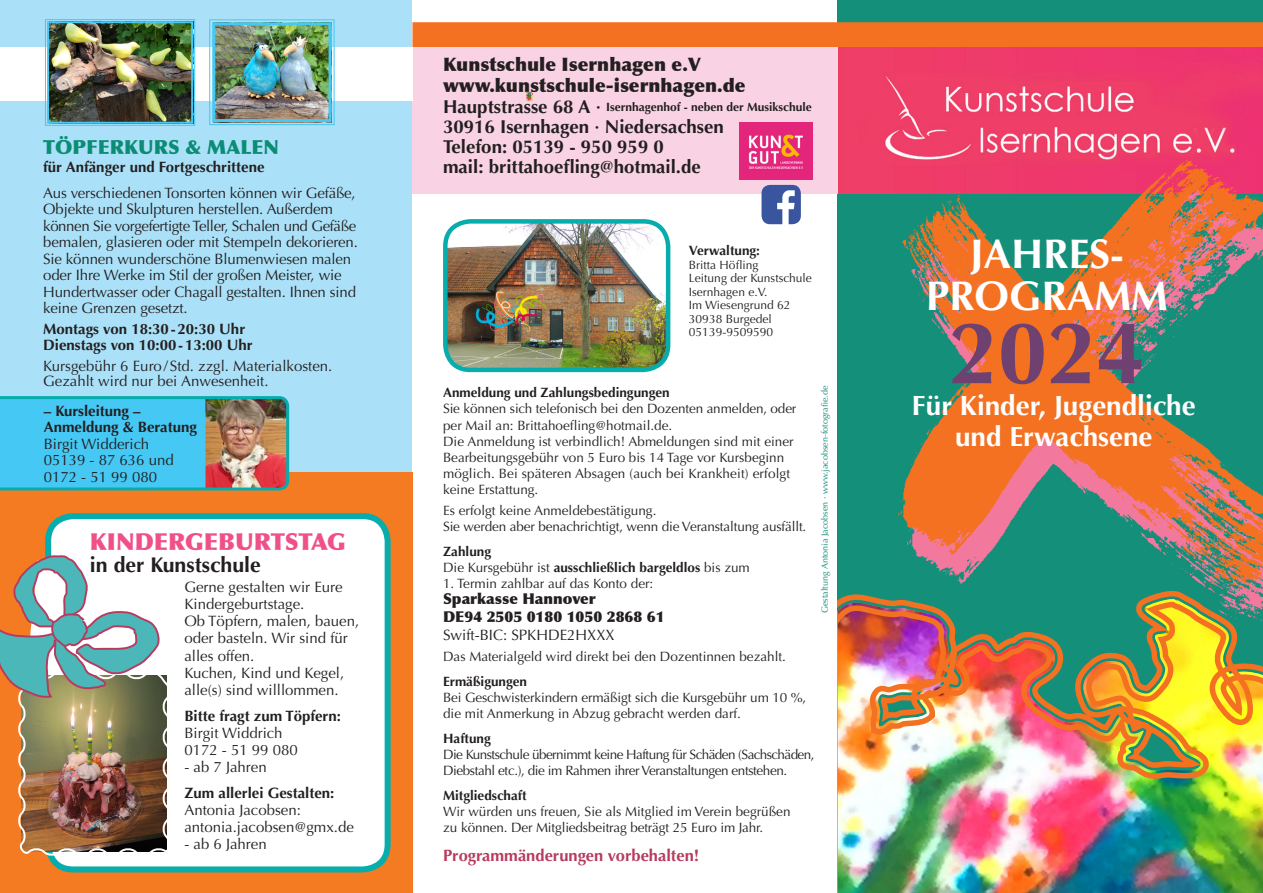
<style>
.page{position:relative;width:1263px;height:893px;background:#fff}
.page>*{position:absolute;margin:0;border:0;box-sizing:border-box;transform-origin:0 0}
.t1{font:700 88.5px "Optima";color:#6f4171}
.t2{font:700 41.4px/42px "Optima";color:#fff}
.t3{font:700 27.9px/31.5px "Optima";color:#fff;text-align:center}
.t4{font:900 23.4px "Optima";color:#f05089}
.t5{font:700 21.3px "Optima";color:#231f20}
.t6{font:900 19.5px "Optima";color:#0c8c75}
.t7{font:700 18.6px/20.2px "Optima";color:#231f20}
.t8{font:900 18.6px/21.6px "Optima";color:#231f20}
.t9{font:700 16.5px "Optima";color:#b73b5e}
.t10{font:15px/16.5px "Optima";letter-spacing:-.01em;color:#231f20}
.t11{font:700 15px/16.5px "Optima";color:#231f20}
.t12{font:900 15px/18px "Optima";color:#231f20}
.t13{font:13.5px/16.2px "Optima";color:#231f20}
.t14{font:700 13.5px/16.2px "Optima";color:#231f20}
.t15{font:13.5px/16.2px "Optima";letter-spacing:-.04em;color:#231f20}
.t16{font:12px/13.5px "Optima";color:#231f20}
.t17{font:700 12px "Optima";color:#231f20}
.t18{font:9px "Optima";color:#0c8c75}
.s1{font-size:18.6px}
.s2{font-weight:400}
</style>
<div class="page">
<div style="left:0;top:0;width:412px;height:490px;background:#abe1f8"></div>
<div style="left:0;top:472px;width:412px;height:421px;background:#f47b21"></div>
<div style="left:838px;top:0;width:425px;height:893px;background:#14907a"></div>
<div style="left:412px;top:22px;width:851px;height:35px;background:#f37121"></div>
<img style="left:838px;top:47px;width:425px;height:146px">
<img style="left:841px;top:151px;width:422px;height:437px">
<div style="left:412px;top:47px;width:426px;height:146px;background:#f9d3e3"></div>
<img style="left:448px;top:223px;width:220px;height:147px">
<div style="left:443px;top:219px;width:227px;height:153px;border:4px solid #07acac;border-radius:25px"></div>
<div style="left:48px;top:516px;width:340px;height:353px;background:#fff;border-radius:25px"></div>
<div style="left:45px;top:513px;width:346px;height:359px;border:6px solid #07acac;border-radius:25px"></div>
<img style="left:0;top:396px;width:289px;height:94px">
<div style="left:0;top:47px;width:412px;height:54px;background:#fff"></div>
<img style="left:209px;top:19px;width:126px;height:107px">
<div style="left:212px;top:22px;width:120px;height:100px;border:3px solid #45c8f4"></div>
<img style="left:45px;top:19px;width:150px;height:107px">
<div style="left:47px;top:21px;width:146px;height:103px;border:2px solid #45c8f4"></div>
<img style="left:0;top:554px;width:167px;height:304px">
<img style="left:740px;top:123px;width:73px;height:56px">
<img style="left:761px;top:185px;width:40px;height:39px">
<svg style="left:526px;top:92px;width:7px;height:9px"></svg>
<img style="left:838px;top:588px;width:425px;height:305px">
<h3 class="t6" style="left:43px;top:135px;width:237px">Töpferkurs &amp; Malen</h3>
<p class="t11" style="left:43px;top:159px;width:223px">für Anfänger und Fortgeschrittene</p>
<p class="t10" style="left:43px;top:185px;width:316px">Aus verschiedenen Tonsorten können wir Gefäße, Objekte und Skulpturen herstellen. Außerdem können Sie vorgefertigte Teller, Schalen und Gefäße bemalen, glasieren oder mit Stempeln dekorieren.<br>Sie können wunderschöne Blumenwiesen malen oder Ihre Werke im Stil der großen Meister, wie Hundertwasser oder Chagall gestalten. Ihnen sind keine Grenzen gesetzt.</p>
<p class="t11" style="left:43px;top:321px;width:211px">Montags von 18:30-20:30 Uhr<br>Dienstags von 10:00-13:00 Uhr</p>
<p class="t10" style="left:43px;top:359px;width:291px;line-height:15px">Kursgebühr 6 Euro/Std. zzgl. Materialkosten.<br>Gezahlt wird nur bei Anwesenheit.</p>
<p class="t11" style="left:44px;top:403px;width:155px">– Kursleitung –<br>Anmeldung &amp; Beratung</p>
<p class="t10" style="left:44px;top:436px;width:132px">Birgit Widderich<br>05139 - 87 636 und<br>0172 - 51 99 080</p>
<h3 class="t4" style="left:90px;top:527px;width:257px">Kindergeburtstag</h3>
<h3 class="t5" style="left:90px;top:553px;width:172px">in der Kunstschule</h3>
<p class="t10" style="left:184px;top:578px;width:176px;line-height:17.2px">Gerne gestalten wir Eure<br>Kindergeburtstage.<br>Ob Töpfern, malen, bauen, oder basteln. Wir sind für alles offen.<br>Kuchen, Kind und Kegel, alle(s) sind willlommen.</p>
<p class="t11" style="left:184px;top:708px;width:158px">Bitte fragt zum Töpfern:</p>
<p class="t10" style="left:184px;top:725px;width:115px">Birgit Widdrich<br>0172 - 51 99 080</p>
<p class="t10" style="left:184px;top:759px;width:84px">- ab 7 Jahren</p>
<p class="t11" style="left:184px;top:784px;width:152px">Zum allerlei Gestalten:</p>
<p class="t10" style="left:184px;top:801px;width:171px;line-height:17.2px">Antonia Jacobsen: antonia.jacobsen@gmx.de</p>
<p class="t10" style="left:184px;top:836px;width:84px">- ab 6 Jahren</p>
<p class="t8" style="left:443px;top:53px;width:304px">Kunstschule Isernhagen e.V www.kunstschule-isernhagen.de</p>
<p class="t17" style="left:443px;top:100px;width:370px"><span class="s1">Hauptstrasse 68 A ·</span> Isernhagenhof - neben der Musikschule</p>
<p class="t7" style="left:443px;top:117px;width:282px">30916 Isernhagen · Niedersachsen<br>Telefon: 05139 - 950 959 0<br>mail: brittahoefling@hotmail.de</p>
<p class="t14" style="left:689px;top:243px;width:73px">Verwaltung:</p>
<p class="t16" style="left:689px;top:258px;width:124px">Britta Höfling<br>Leitung der Kunstschule<br>Isernhagen e.V.<br>Im Wiesengrund 62<br>30938 Burgedel<br>05139-9509590</p>
<p class="t18" style="left:819px;top:613px;width:229px;rotate:-90deg">Gestaltung Antonia Jacobsen · www.jacobsen-fotografie.de</p>
<p class="t14" style="left:443px;top:385px;width:228px">Anmeldung und Zahlungsbedingungen</p>
<p class="t13" style="left:443px;top:401px;width:355px">Sie können sich telefonisch bei den Dozenten anmelden, oder per Mail an: Brittahoefling@hotmail.de.<br>Die Anmeldung ist verbindlich! Abmeldungen sind mit einer Bearbeitungsgebühr von 5 Euro bis 14 Tage vor Kursbeginn möglich. Bei späteren Absagen (auch bei Krankheit) erfolgt keine Erstattung.</p>
<p class="t13" style="left:443px;top:502px;width:365px">Es erfolgt keine Anmeldebestätigung.<br>Sie werden aber benachrichtigt, wenn die Veranstaltung ausfällt.</p>
<p class="t14" style="left:443px;top:543px;width:308px">Zahlung<br><span class="s2">Die Kursgebühr ist</span> ausschließlich bargeldlos <span class="s2">bis zum</span></p>
<p class="t13" style="left:443px;top:576px;width:212px">1. Termin zahlbar auf das Konto der:</p>
<p class="t12" style="left:443px;top:590px;width:223px">Sparkasse Hannover<br>DE94 2505 0180 1050 2868 61</p>
<p class="t10" style="left:443px;top:627px;width:173px">Swift-BIC: SPKHDE2HXXX</p>
<p class="t13" style="left:443px;top:648px;width:344px">Das Materialgeld wird direkt bei den Dozentinnen bezahlt.</p>
<p class="t14" style="left:443px;top:673px;width:86px">Ermäßigungen</p>
<p class="t13" style="left:443px;top:689px;width:365px">Bei Geschwisterkindern ermäßigt sich die Kursgebühr um 10 %, die mit Anmerkung in Abzug gebracht werden darf.</p>
<p class="t14" style="left:443px;top:730px;width:49px">Haftung</p>
<p class="t15" style="left:443px;top:746px;width:373px">Die Kunstschule übernimmt keine Haftung für Schäden (Sachschäden,<br>Diebstahl etc.), die im Rahmen ihrer Veranstaltungen entstehen.</p>
<p class="t14" style="left:443px;top:787px;width:85px">Mitgliedschaft</p>
<p class="t13" style="left:443px;top:803px;width:349px">Wir würden uns freuen, Sie als Mitglied im Verein begrüßen zu können. Der Mitgliedsbeitrag beträgt 25 Euro im Jahr.</p>
<p class="t9" style="left:443px;top:845px;width:258px">Programmänderungen vorbehalten!</p>
<h2 class="t2" style="left:926px;top:233px;width:199px;text-indent:44px">Jah res&shy;prog ramm</h2>
<h1 class="t1" style="left:949px;top:302px;width:198px">2024</h1>
<h3 class="t3" style="left:912px;top:390px;width:285px">Für Kinder, Jugendliche und Erwachsene</h3>
</div>
